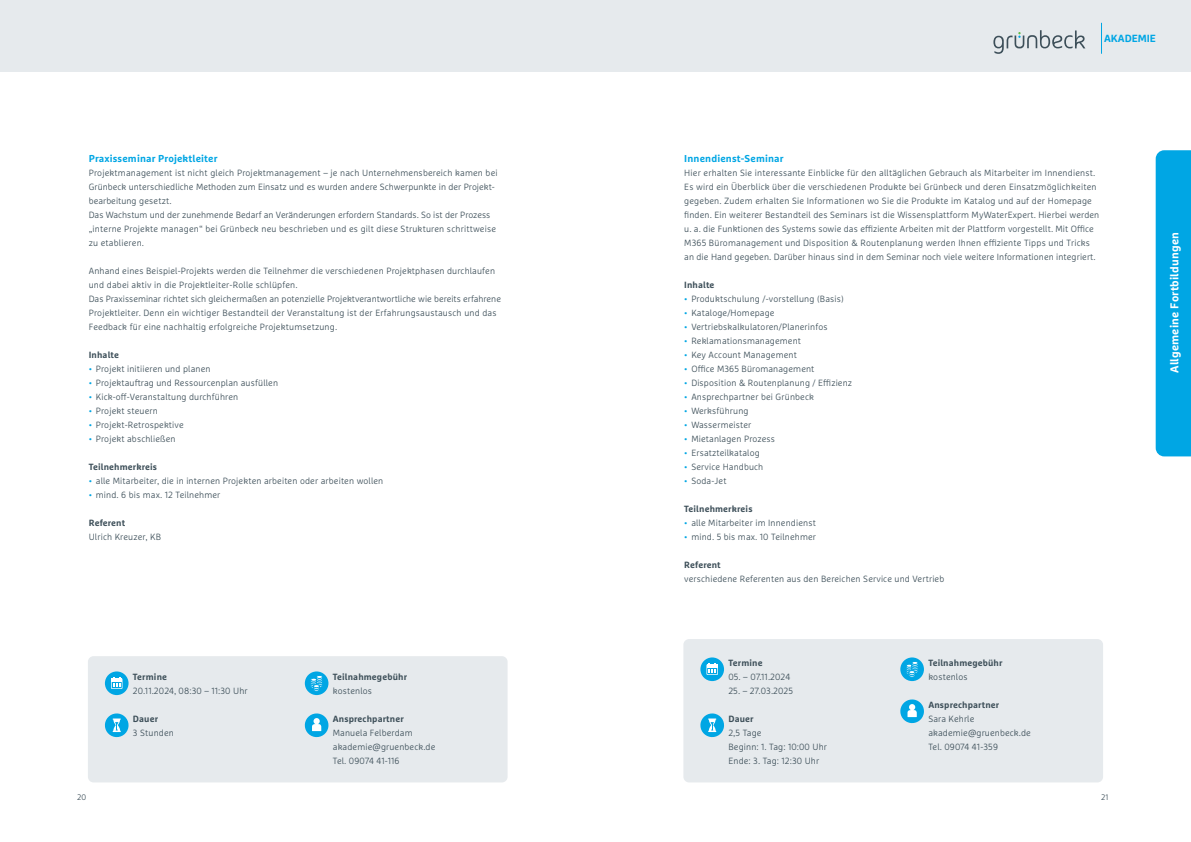
<style>
.page{position:relative;width:1191px;height:842px;background:#fff}
.page>*{position:absolute;margin:0;border:0;box-sizing:border-box;transform-origin:0 0}
.t1{font:700 11.4px "Marselis Pro";letter-spacing:.015em;color:#fff}
.t2{font:700 10.4px "Marselis Pro";color:#00a6e4}
.t3{font:700 10px "Marselis Pro";letter-spacing:.015em;color:#00a6e4}
.t4{font:300 9px/14px "Marselis Pro";letter-spacing:.015em;color:#3d4f59}
.t5{font:700 9px "Marselis Pro";letter-spacing:.015em;color:#3d4f59}
.t6{font:300 8px "Marselis Pro";color:#3d4f59}
.s1{color:#00a6e4}
</style>
<div class="page">
<div style="left:1155px;top:150px;width:36px;height:306px;background:#00a6e4"></div>
<div style="left:587px;top:0;width:604px;height:72px;background:#e6eaed"></div>
<svg style="left:993px;top:30px;width:92px;height:24px"></svg>
<hr style="left:1101px;top:23px;width:1px;height:31px;background:#00a6e4">
<div style="left:0;top:0;width:604px;height:72px;background:#e6eaed"></div>
<div style="left:88px;top:656px;width:419px;height:126px;background:#e6eaed;border-radius:6px"></div>
<div style="left:305px;top:671px;width:23px;height:24px;background:#00a6e4;border-radius:50%"></div>
<svg style="left:310px;top:675px;width:13px;height:17px"></svg>
<svg style="left:304px;top:713px;width:25px;height:25px"></svg>
<div style="left:105px;top:671px;width:23px;height:24px;background:#00a6e4;border-radius:50%"></div>
<svg style="left:111px;top:677px;width:11px;height:12px"></svg>
<svg style="left:104px;top:713px;width:25px;height:25px"></svg>
<div style="left:683px;top:639px;width:420px;height:143px;background:#e6eaed;border-radius:6px"></div>
<div style="left:900px;top:657px;width:24px;height:24px;background:#00a6e4;border-radius:50%"></div>
<svg style="left:906px;top:662px;width:12px;height:16px"></svg>
<svg style="left:900px;top:699px;width:24px;height:25px"></svg>
<div style="left:700px;top:657px;width:24px;height:24px;background:#00a6e4;border-radius:50%"></div>
<svg style="left:706px;top:663px;width:12px;height:12px"></svg>
<svg style="left:700px;top:713px;width:24px;height:25px"></svg>
<p class="t3" style="left:89px;top:152px;width:130px">Praxisseminar Projektleiter</p>
<p class="t4" style="left:89px;top:166px;width:410px">Projektmanagement ist nicht gleich Projektmanagement – je nach Unternehmensbereich kamen bei Grünbeck unterschiedliche Methoden zum Einsatz und es wurden andere Schwerpunkte in der Projekt&shy;bearbeitung gesetzt.<br>Das Wachstum und der zunehmende Bedarf an Veränderungen erfordern Standards. So ist der Prozess „interne Projekte managen“ bei Grünbeck neu beschrieben und es gilt diese Strukturen schrittweise zu etablieren.</p>
<p class="t4" style="left:89px;top:264px;width:414px">Anhand eines Beispiel-Projekts werden die Teilnehmer die verschiedenen Projektphasen durchlaufen und dabei aktiv in die Projektleiter-Rolle schlüpfen.<br>Das Praxisseminar richtet sich gleichermaßen an potenzielle Projektverantwortliche wie bereits erfahrene Projektleiter. Denn ein wichtiger Bestandteil der Veranstaltung ist der Erfahrungsaustausch und das Feedback für eine nachhaltig erfolgreiche Projektumsetzung.</p>
<p class="t5" style="left:89px;top:349px;width:32px">Inhalte</p>
<p class="t4" style="left:89px;top:362px;width:123px"><span class="s1">•</span> Projekt initiieren und planen</p>
<p class="t4" style="left:89px;top:376px;width:191px"><span class="s1">•</span> Projektauftrag und Ressourcenplan ausfüllen</p>
<p class="t4" style="left:89px;top:390px;width:151px"><span class="s1">•</span> Kick-off-Veranstaltung durchführen</p>
<p class="t4" style="left:89px;top:404px;width:71px"><span class="s1">•</span> Projekt steuern</p>
<p class="t4" style="left:89px;top:418px;width:96px"><span class="s1">•</span> Projekt-Retrospektive</p>
<p class="t4" style="left:89px;top:432px;width:88px"><span class="s1">•</span> Projekt abschließen</p>
<p class="t5" style="left:89px;top:461px;width:70px">Teilnehmerkreis</p>
<p class="t4" style="left:89px;top:474px;width:296px"><span class="s1">•</span> alle Mitarbeiter, die in internen Projekten arbeiten oder arbeiten wollen</p>
<p class="t4" style="left:89px;top:488px;width:133px"><span class="s1">•</span> mind. 6 bis max. 12 Teilnehmer</p>
<p class="t5" style="left:89px;top:517px;width:38px">Referent</p>
<p class="t4" style="left:89px;top:530px;width:74px">Ulrich Kreuzer, KB</p>
<p class="t6" style="left:77px;top:793px;width:10px">20</p>
<p class="t5" style="left:133px;top:671px;width:36px">Termine</p>
<p class="t4" style="left:133px;top:684px;width:116px">20.11.2024, 08:30 – 11:30 Uhr</p>
<p class="t5" style="left:133px;top:713px;width:27px">Dauer</p>
<p class="t4" style="left:133px;top:726px;width:42px">3 Stunden</p>
<p class="t5" style="left:333px;top:671px;width:76px">Teilnahmegebühr</p>
<p class="t4" style="left:333px;top:684px;width:41px">kostenlos</p>
<p class="t5" style="left:333px;top:713px;width:72px">Ansprechpartner</p>
<p class="t4" style="left:333px;top:726px;width:104px">Manuela Felberdam akademie@gruenbeck.de<br>Tel. 09074 41-116</p>
<p class="t2" style="left:1104px;top:32px;width:53px">AKADEMIE</p>
<p class="t3" style="left:684px;top:152px;width:101px">Innendienst-Seminar</p>
<p class="t4" style="left:684px;top:166px;width:416px">Hier erhalten Sie interessante Einblicke für den alltäglichen Gebrauch als Mitarbeiter im Innendienst.<br>Es wird ein Überblick über die verschiedenen Produkte bei Grünbeck und deren Einsatzmöglichkeiten gegeben. Zudem erhalten Sie Informationen wo Sie die Produkte im Katalog und auf der Homepage finden. Ein weiterer Bestandteil des Seminars ist die Wissensplattform MyWaterExpert. Hierbei werden u. a. die Funktionen des Systems sowie das effiziente Arbeiten mit der Plattform vorgestellt. Mit Office M365 Büromanagement und Disposition &amp; Routenplanung werden Ihnen effiziente Tipps und Tricks an die Hand gegeben. Darüber hinaus sind in dem Seminar noch viele weitere Informationen integriert.</p>
<p class="t5" style="left:684px;top:279px;width:32px">Inhalte</p>
<p class="t4" style="left:684px;top:292px;width:161px"><span class="s1">•</span> Produktschulung /-vorstellung (Basis)</p>
<p class="t4" style="left:684px;top:306px;width:92px"><span class="s1">•</span> Kataloge/Homepage</p>
<p class="t4" style="left:684px;top:320px;width:145px"><span class="s1">•</span> Vertriebskalkulatoren/Planerinfos</p>
<p class="t4" style="left:684px;top:334px;width:118px"><span class="s1">•</span> Reklamationsmanagement</p>
<p class="t4" style="left:684px;top:348px;width:114px"><span class="s1">•</span> Key Account Management</p>
<p class="t4" style="left:684px;top:362px;width:132px"><span class="s1">•</span> Office M365 Büromanagement</p>
<p class="t4" style="left:684px;top:376px;width:169px"><span class="s1">•</span> Disposition &amp; Routenplanung / Effizienz</p>
<p class="t4" style="left:684px;top:390px;width:131px"><span class="s1">•</span> Ansprechpartner bei Grünbeck</p>
<p class="t4" style="left:684px;top:404px;width:66px"><span class="s1">•</span> Werksführung</p>
<p class="t4" style="left:684px;top:418px;width:69px"><span class="s1">•</span> Wassermeister</p>
<p class="t4" style="left:684px;top:432px;width:92px"><span class="s1">•</span> Mietanlagen Prozess</p>
<p class="t4" style="left:684px;top:446px;width:77px"><span class="s1">•</span> Ersatzteilkatalog</p>
<p class="t4" style="left:684px;top:460px;width:81px"><span class="s1">•</span> Service Handbuch</p>
<p class="t4" style="left:684px;top:474px;width:44px"><span class="s1">•</span> Soda-Jet</p>
<p class="t5" style="left:684px;top:503px;width:70px">Teilnehmerkreis</p>
<p class="t4" style="left:684px;top:516px;width:133px"><span class="s1">•</span> alle Mitarbeiter im Innendienst</p>
<p class="t4" style="left:684px;top:530px;width:133px"><span class="s1">•</span> mind. 5 bis max. 10 Teilnehmer</p>
<p class="t5" style="left:684px;top:559px;width:38px">Referent</p>
<p class="t4" style="left:684px;top:572px;width:261px">verschiedene Referenten aus den Bereichen Service und Vertrieb</p>
<p class="t5" style="left:728px;top:657px;width:36px">Termine</p>
<p class="t4" style="left:728px;top:670px;width:63px">05. – 07.11.2024</p>
<p class="t4" style="left:728px;top:684px;width:66px">25. – 27.03.2025</p>
<p class="t5" style="left:728px;top:713px;width:27px">Dauer</p>
<p class="t4" style="left:728px;top:726px;width:100px">2,5 Tage<br>Beginn: 1. Tag: 10:00 Uhr<br>Ende: 3. Tag: 12:30 Uhr</p>
<p class="t5" style="left:928px;top:657px;width:76px">Teilnahmegebühr</p>
<p class="t4" style="left:928px;top:670px;width:41px">kostenlos</p>
<p class="t5" style="left:928px;top:699px;width:72px">Ansprechpartner</p>
<p class="t4" style="left:928px;top:712px;width:104px">Sara Kehrle akademie@gruenbeck.de<br>Tel. 09074 41-359</p>
<p class="t6" style="left:1101px;top:793px;width:9px">21</p>
<p class="t1" style="left:1167px;top:373px;width:142px;rotate:-90deg">Allgemeine Fortbildungen</p>
</div>
